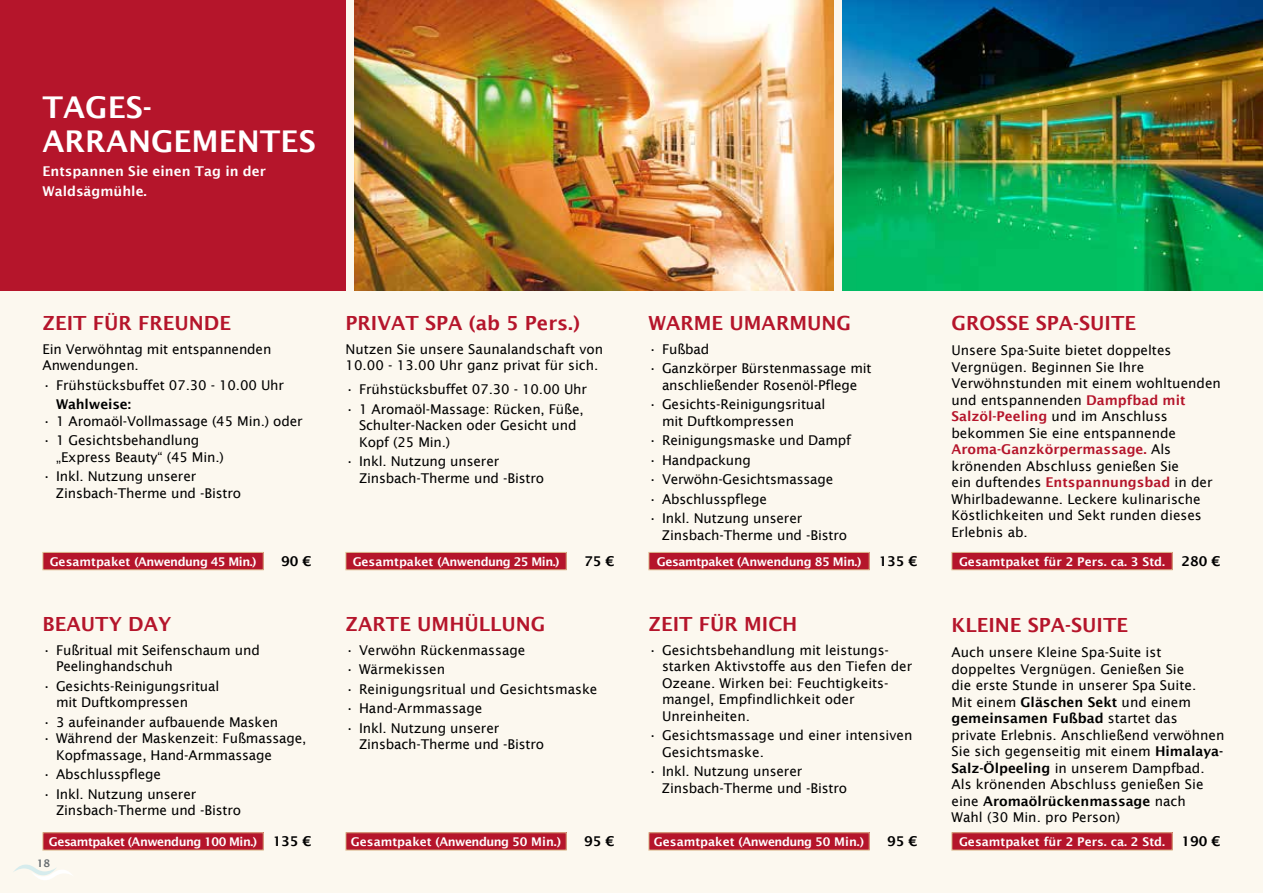
<style>
.page{position:relative;width:1263px;height:893px;background:#fcf8ef}
.page>*{position:absolute;margin:0;border:0;box-sizing:border-box;transform-origin:0 0}
.t1{font:600 30px/34.5px "Lucida Sans";color:#fff}
.t2{font:600 19.5px "Lucida Sans";color:#b5152b}
.t3{font:13.5px/16.5px "Lucida Sans";letter-spacing:-.01em;color:#000}
.t4{font:600 13.5px/19.5px "Lucida Sans";color:#fff}
.t5{font:600 13.5px "Lucida Sans";color:#000}
.t6{font:600 12px "Lucida Sans";color:#fff}
.t7{font:600 12px "Lucida Sans";letter-spacing:-.04em;color:#fff}
.t8{font:600 12px "Lucida Sans";letter-spacing:-.03em;color:#fff}
.t9{font:600 10.5px "Lucida Sans";color:#676d71}
.s1{font-size:13.5px;color:#000}
.s2{font-weight:600;color:#b5152b}
.s3{font-weight:600}
</style>
<div class="page">
<svg style="left:13px;top:864px;width:59px;height:16px"></svg>
<img style="left:354px;top:0;width:479px;height:290px">
<img style="left:842px;top:0;width:421px;height:290px">
<div style="left:43px;top:552px;width:220px;height:18px;background:#b5152b"></div>
<div style="left:43px;top:552px;width:221px;height:18px;border:1px solid #dcba90"></div>
<div style="left:43px;top:833px;width:220px;height:17px;background:#b5152b"></div>
<div style="left:43px;top:832px;width:221px;height:18px;border:1px solid #dcba90"></div>
<div style="left:346px;top:833px;width:220px;height:17px;background:#b5152b"></div>
<div style="left:345px;top:832px;width:222px;height:18px;border:1px solid #dcba90"></div>
<div style="left:649px;top:833px;width:220px;height:17px;background:#b5152b"></div>
<div style="left:648px;top:832px;width:222px;height:18px;border:1px solid #dcba90"></div>
<div style="left:346px;top:552px;width:220px;height:18px;background:#b5152b"></div>
<div style="left:345px;top:552px;width:222px;height:18px;border:1px solid #dcba90"></div>
<div style="left:649px;top:552px;width:220px;height:18px;background:#b5152b"></div>
<div style="left:648px;top:552px;width:222px;height:18px;border:1px solid #dcba90"></div>
<div style="left:0;top:0;width:345px;height:290px;background:#b5152b"></div>
<div style="left:952px;top:552px;width:220px;height:18px;background:#b5152b"></div>
<div style="left:951px;top:552px;width:221px;height:18px;border:1px solid #dcba90"></div>
<div style="left:952px;top:833px;width:220px;height:17px;background:#b5152b"></div>
<div style="left:951px;top:832px;width:221px;height:18px;border:1px solid #dcba90"></div>
<h1 class="t1" style="left:43px;top:90px;width:272px;text-indent:65px">es&shy;arrangem entes</h1>
<p class="t4" style="left:43px;top:162px;width:225px">Entspannen Sie einen Tag in der<br>Waldsägmühle.</p>
<h1 class="t1" style="left:43px;top:90px;width:22px">Tag</h1>
<h2 class="t2" style="left:43px;top:312px;width:190px">Zeit für freunde</h2>
<p class="t3" style="left:43px;top:341px;width:230px">Ein Verwöhntag mit entspannenden<br>Anwendungen.</p>
<p class="t3" style="left:43px;top:377px;width:243px">• Frühstücksbuffet 07.30 - 10.00 Uhr</p>
<p class="t5" style="left:56px;top:397px;width:77px">Wahlweise:</p>
<p class="t3" style="left:43px;top:413px;width:262px">• 1 Aromaöl-Vollmassage (45 Min.) oder</p>
<p class="t3" style="left:56px;top:432px;width:169px;text-indent:-13px">• 1 Gesichtsbehandlung „Express Beauty“ (45 Min.)</p>
<p class="t3" style="left:56px;top:468px;width:187px;text-indent:-13px">• Inkl. Nutzung unserer<br>Zinsbach-Therme und -Bistro</p>
<p class="t6" style="left:50px;top:555px;width:208px">Gesamtpaket (Anwendung 45 Min.)</p>
<p class="t5" style="left:281px;top:553px;width:32px">90 €</p>
<h2 class="t2" style="left:43px;top:613px;width:130px">Beauty Day</h2>
<p class="t3" style="left:56px;top:642px;width:205px;text-indent:-13px">• Fußritual mit Seifenschaum und<br>Peelinghandschuh</p>
<p class="t3" style="left:56px;top:678px;width:165px;text-indent:-13px">• Gesichts-Reinigungsritual mit Duftkompressen</p>
<p class="t3" style="left:43px;top:714px;width:237px">• 3 aufeinander aufbauende Masken</p>
<p class="t3" style="left:56px;top:730px;width:252px;text-indent:-14px">• Während der Maskenzeit: Fußmassage,<br>Kopfmassage, Hand-Armmassage</p>
<p class="t3" style="left:43px;top:766px;width:120px">• Abschlusspflege</p>
<p class="t3" style="left:56px;top:786px;width:187px;text-indent:-13px">• Inkl. Nutzung unserer<br>Zinsbach-Therme und -Bistro</p>
<h2 class="t2" style="left:345px;top:312px;width:236px">Privat Spa (ab 5 Pers.)</h2>
<p class="t3" style="left:345px;top:341px;width:259px">Nutzen Sie unsere Saunalandschaft von<br>10.00 - 13.00 Uhr ganz privat für sich.</p>
<p class="t3" style="left:345px;top:381px;width:243px">• Frühstücksbuffet 07.30 - 10.00 Uhr</p>
<p class="t3" style="left:359px;top:401px;width:226px;text-indent:-14px">• 1 Aromaöl-Massage: Rücken, Füße,<br>Schulter-Nacken oder Gesicht und<br>Kopf (25 Min.)</p>
<p class="t3" style="left:359px;top:453px;width:187px;text-indent:-13px">• Inkl. Nutzung unserer<br>Zinsbach-Therme und -Bistro</p>
<h2 class="t2" style="left:648px;top:312px;width:97px">Warme Uma</h2>
<h2 class="t2" style="left:776px;top:312px;width:74px">rmung</h2>
<p class="t3" style="left:648px;top:341px;width:62px">• Fußbad</p>
<p class="t3" style="left:648px;top:360px;width:225px;text-align:center">• Ganzkörper Bürstenmassage mit anschließender Rosenöl-Pflege</p>
<p class="t3" style="left:662px;top:396px;width:165px;text-indent:-14px">• Gesichts-Reinigungsritual mit Duftkompressen</p>
<p class="t3" style="left:648px;top:432px;width:204px">• Reinigungsmaske und Dampf</p>
<p class="t3" style="left:648px;top:452px;width:104px">• Handpackung</p>
<p class="t3" style="left:648px;top:471px;width:186px">• Verwöhn-Gesichtsmassage</p>
<p class="t3" style="left:648px;top:491px;width:120px">• Abschlusspflege</p>
<p class="t3" style="left:662px;top:510px;width:187px;text-indent:-13px">• Inkl. Nutzung unserer<br>Zinsbach-Therme und -Bistro</p>
<p class="t6" style="left:353px;top:555px;width:208px">Gesamtpaket (Anwendung 25 Min.)</p>
<p class="t5" style="left:584px;top:553px;width:32px">75 €</p>
<p class="t8" style="left:657px;top:555px;width:206px">Gesamtpaket (Anwendung 85 Min.)</p>
<p class="t5" style="left:879px;top:553px;width:40px">135 €</p>
<h2 class="t2" style="left:345px;top:613px;width:199px">Zarte Um hüllung</h2>
<p class="t3" style="left:345px;top:642px;width:181px">• Verwöhn Rückenmassage</p>
<p class="t3" style="left:345px;top:661px;width:101px">• Wärmekissen</p>
<p class="t3" style="left:345px;top:681px;width:253px">• Reinigungsritual und Gesichtsmaske</p>
<p class="t3" style="left:345px;top:700px;width:138px">• Hand-Armmassage</p>
<p class="t3" style="left:359px;top:720px;width:187px;text-indent:-13px">• Inkl. Nutzung unserer<br>Zinsbach-Therme und -Bistro</p>
<h2 class="t2" style="left:648px;top:613px;width:150px">Zeit für Mich</h2>
<p class="t3" style="left:662px;top:642px;width:252px;text-indent:-14px">• Gesichtsbehandlung mit leistungs&shy;starken Aktivstoffe aus den Tiefen der<br>Ozeane. Wirken bei: Feuchtigkeits&shy;mangel, Empfindlichkeit oder<br>Unreinheiten.</p>
<p class="t3" style="left:662px;top:727px;width:252px;text-indent:-14px">• Gesichtsmassage und einer intensiven<br>Gesichtsmaske.</p>
<p class="t3" style="left:662px;top:763px;width:187px;text-indent:-13px">• Inkl. Nutzung unserer<br>Zinsbach-Therme und -Bistro</p>
<p class="t7" style="left:49px;top:835px;width:264px">Gesamtpaket (Anwendung 100 Min.) <span class="s1">135 €</span></p>
<p class="t6" style="left:351px;top:835px;width:212px">Gesamtpaket (Anwendung 50 Min.)</p>
<p class="t5" style="left:584px;top:833px;width:32px">95 €</p>
<p class="t6" style="left:654px;top:835px;width:212px">Gesamtpaket (Anwendung 50 Min.)</p>
<p class="t5" style="left:887px;top:833px;width:32px">95 €</p>
<p class="t9" style="left:37px;top:857px;width:15px">18</p>
<h2 class="t2" style="left:951px;top:312px;width:186px">GroSSe Spa-Suite</h2>
<p class="t3" style="left:951px;top:342px;width:271px">Unsere Spa-Suite bietet doppeltes Vergnügen. Beginnen Sie Ihre Verwöhnstunden mit einem wohltuenden und entspannenden <span class="s2">Dampfbad mit Salzöl-Peeling</span> und im Anschluss bekommen Sie eine entspannende <span class="s2">Aroma-Ganzkörpermassage.</span> Als krönenden Abschluss genießen Sie<br>ein duftendes <span class="s2">Entspannungsbad</span> in der Whirlbadewanne. Leckere kulinarische Köstlichkeiten und Sekt runden dieses Erlebnis ab.</p>
<p class="t6" style="left:959px;top:555px;width:263px">Gesamtpaket für 2 Pers. ca. 3 Std. <span class="s1">280 €</span></p>
<h2 class="t2" style="left:951px;top:613px;width:178px">Kleine Spa-Suite</h2>
<p class="t3" style="left:951px;top:644px;width:274px">Auch unsere Kleine Spa-Suite ist doppeltes Vergnügen. Genießen Sie<br>die erste Stunde in unserer Spa Suite.<br>Mit einem <span class="s3">Gläschen Sekt</span> und einem <span class="s3">gemeinsamen Fußbad</span> startet das private Erlebnis. Anschließend verwöhnen Sie sich gegenseitig mit einem <span class="s3">Himalaya-Salz-Ölpeeling</span> in unserem Dampfbad.<br>Als krönenden Abschluss genießen Sie eine <span class="s3">Aromaölrückenmassage</span> nach<br>Wahl (30 Min. pro Person)</p>
<p class="t6" style="left:959px;top:835px;width:263px">Gesamtpaket für 2 Pers. ca. 2 Std. <span class="s1">190 €</span></p>
</div>
